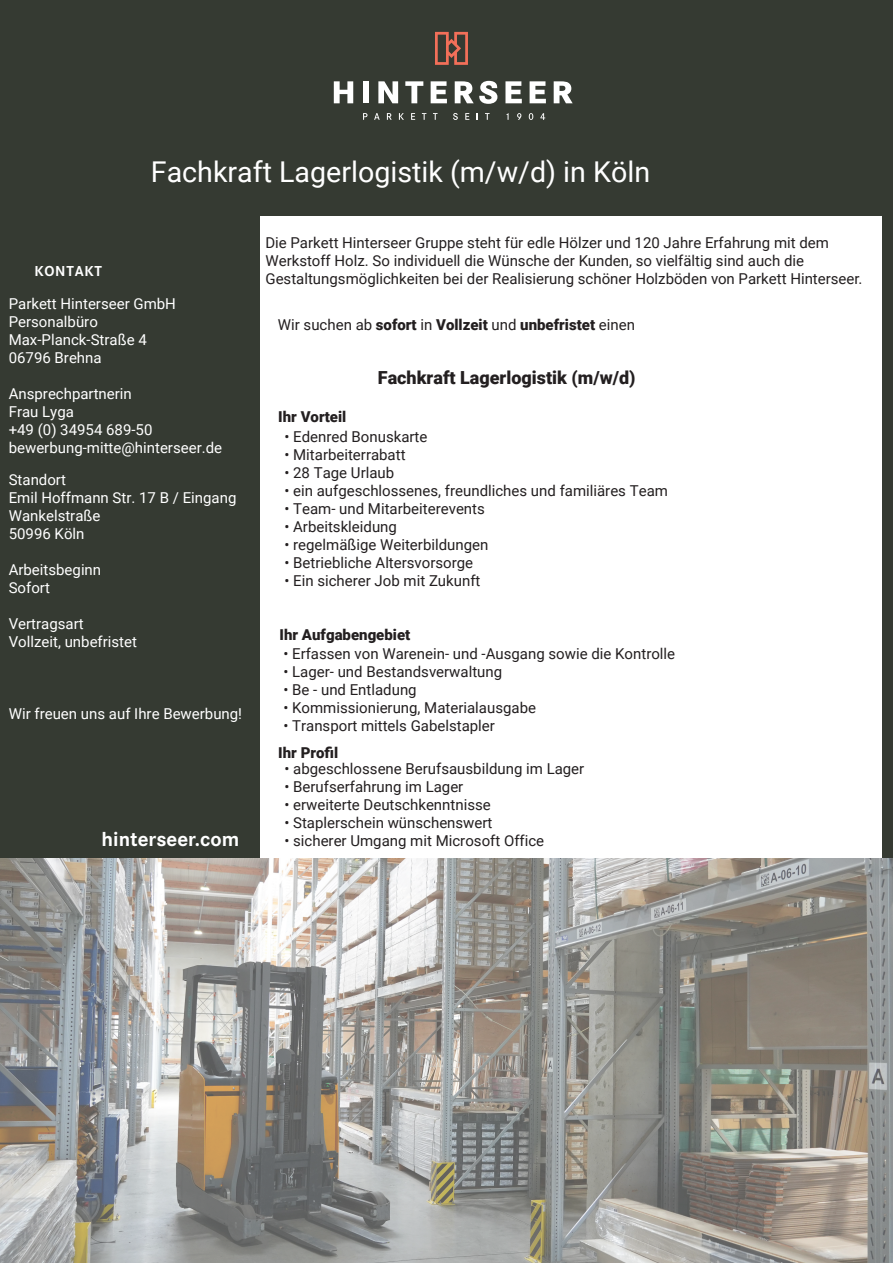
<style>
.page{position:relative;width:893px;height:1263px;background:#fff}
.page>*{position:absolute;margin:0;border:0;box-sizing:border-box;transform-origin:0 0}
.t1{font:28.65px "Roboto";color:#fff}
.t2{font:700 21px "Corporate S Pro";color:#fff}
.t3{font:900 18px "Roboto";color:#231f20}
.t4{font:15px/18px "Roboto";color:#231f20}
.t5{font:15px/18px "Roboto";color:#fff}
.t6{font:900 15px "Roboto";color:#231f20}
.t7{font:700 15px "Corporate S Pro";letter-spacing:.05em;color:#fff}
.s1{font-weight:400}
</style>
<div class="page">
<div style="left:0;top:0;width:893px;height:215px;background:#353a32"></div>
<div style="left:0;top:203px;width:259px;height:753px;background:#353a32"></div>
<svg style="left:435px;top:32px;width:33px;height:33px"></svg>
<svg style="left:334px;top:81px;width:19px;height:22px"></svg>
<div style="left:363px;top:81px;width:6px;height:22px;background:#fff"></div>
<svg style="left:378px;top:81px;width:20px;height:22px"></svg>
<svg style="left:405px;top:81px;width:18px;height:22px"></svg>
<svg style="left:431px;top:81px;width:16px;height:22px"></svg>
<svg style="left:455px;top:81px;width:42px;height:23px"></svg>
<svg style="left:505px;top:81px;width:17px;height:22px"></svg>
<svg style="left:530px;top:81px;width:16px;height:22px"></svg>
<svg style="left:554px;top:81px;width:19px;height:22px"></svg>
<svg style="left:363px;top:113px;width:4px;height:7px"></svg>
<svg style="left:374px;top:113px;width:6px;height:7px"></svg>
<svg style="left:387px;top:113px;width:5px;height:7px"></svg>
<svg style="left:399px;top:113px;width:5px;height:7px"></svg>
<svg style="left:411px;top:113px;width:4px;height:7px"></svg>
<svg style="left:422px;top:113px;width:4px;height:7px"></svg>
<svg style="left:433px;top:113px;width:4px;height:7px"></svg>
<svg style="left:453px;top:113px;width:5px;height:7px"></svg>
<svg style="left:465px;top:113px;width:4px;height:7px"></svg>
<svg style="left:485px;top:113px;width:5px;height:7px"></svg>
<svg style="left:506px;top:113px;width:3px;height:7px"></svg>
<svg style="left:517px;top:113px;width:4px;height:7px"></svg>
<svg style="left:529px;top:113px;width:4px;height:7px"></svg>
<svg style="left:540px;top:113px;width:5px;height:7px"></svg>
<div style="left:883px;top:203px;width:10px;height:753px;background:#353a32"></div>
<svg style="left:0;top:858px;width:893px;height:405px;background:#9d9b97"></svg>
<h1 class="t1" style="left:151px;top:152px;width:501px">Fachkraft Lagerlogistik (m/w/d) in Köln</h1>
<p class="t7" style="left:34px;top:259px;width:69px">KONTAKT</p>
<p class="t5" style="left:9px;top:294px;width:169px">Parkett Hinterseer GmbH<br>Personalbüro<br>Max-Planck-Straße 4<br>06796 Brehna</p>
<p class="t5" style="left:9px;top:384px;width:215px">Ansprechpartnerin<br>Frau Lyga<br>+49 (0) 34954 689-50 bewerbung-mitte@hinterseer.de</p>
<p class="t5" style="left:9px;top:470px;width:229px">Standort<br>Emil Hoffmann Str. 17 B / Eingang<br>Wankelstraße<br>50996 Köln</p>
<p class="t5" style="left:9px;top:560px;width:94px">Arbeitsbeginn<br>Sofort</p>
<p class="t5" style="left:9px;top:614px;width:130px">Vertragsart<br>Vollzeit, unbefristet</p>
<p class="t5" style="left:9px;top:704px;width:235px">Wir freuen uns auf Ihre Bewerbung!</p>
<h2 class="t2" style="left:102px;top:823px;width:139px">hinterseer.com</h2>
<p class="t4" style="left:265px;top:233px;width:599px">Die Parkett Hinterseer Gruppe steht für edle Hölzer und 120 Jahre Erfahrung mit dem<br>Werkstoff Holz. So individuell die Wünsche der Kunden, so vielfältig sind auch die<br>Gestaltungsmöglichkeiten bei der Realisierung schöner Holzböden von Parkett Hinterseer.</p>
<p class="t6" style="left:278px;top:314px;width:359px"><span class="s1">Wir suchen ab</span> sofort <span class="s1">in</span> Vollzeit <span class="s1">und</span> unbefristet <span class="s1">einen</span></p>
<p class="t6" style="left:278px;top:406px;width:69px">Ihr Vorteil</p>
<p class="t3" style="left:378px;top:365px;width:259px">Fachkraft Lagerlogistik (m/w/d)</p>
<p class="t4" style="left:284px;top:427px;width:145px">• Edenred Bonuskarte</p>
<p class="t4" style="left:284px;top:445px;width:123px">• Mitarbeiterrabatt</p>
<p class="t4" style="left:284px;top:463px;width:111px">• 28 Tage Urlaub</p>
<p class="t4" style="left:284px;top:481px;width:385px">• ein aufgeschlossenes, freundliches und familiäres Team</p>
<p class="t4" style="left:284px;top:499px;width:202px">• Team- und Mitarbeiterevents</p>
<p class="t4" style="left:284px;top:517px;width:114px">• Arbeitskleidung</p>
<p class="t4" style="left:284px;top:535px;width:205px">• regelmäßige Weiterbildungen</p>
<p class="t4" style="left:284px;top:553px;width:190px">• Betriebliche Altersvorsorge</p>
<p class="t4" style="left:284px;top:571px;width:198px">• Ein sicherer Job mit Zukunft</p>
<p class="t6" style="left:280px;top:624px;width:132px">Ihr Aufgabengebiet</p>
<p class="t4" style="left:283px;top:644px;width:393px">• Erfassen von Warenein- und -Ausgang sowie die Kontrolle</p>
<p class="t4" style="left:283px;top:662px;width:220px">• Lager- und Bestandsverwaltung</p>
<p class="t4" style="left:283px;top:680px;width:135px">• Be - und Entladung</p>
<p class="t4" style="left:283px;top:698px;width:254px">• Kommissionierung, Materialausgabe</p>
<p class="t4" style="left:283px;top:716px;width:213px">• Transport mittels Gabelstapler</p>
<p class="t4" style="left:284px;top:759px;width:301px">• abgeschlossene Berufsausbildung im Lager</p>
<p class="t4" style="left:284px;top:777px;width:180px">• Berufserfahrung im Lager</p>
<p class="t4" style="left:284px;top:795px;width:208px">• erweiterte Deutschkenntnisse</p>
<p class="t4" style="left:284px;top:813px;width:210px">• Staplerschein wünschenswert</p>
<p class="t4" style="left:284px;top:831px;width:261px">• sicherer Umgang mit Microsoft Office</p>
<p class="t6" style="left:278px;top:742px;width:61px">Ihr Profil</p>
</div>
